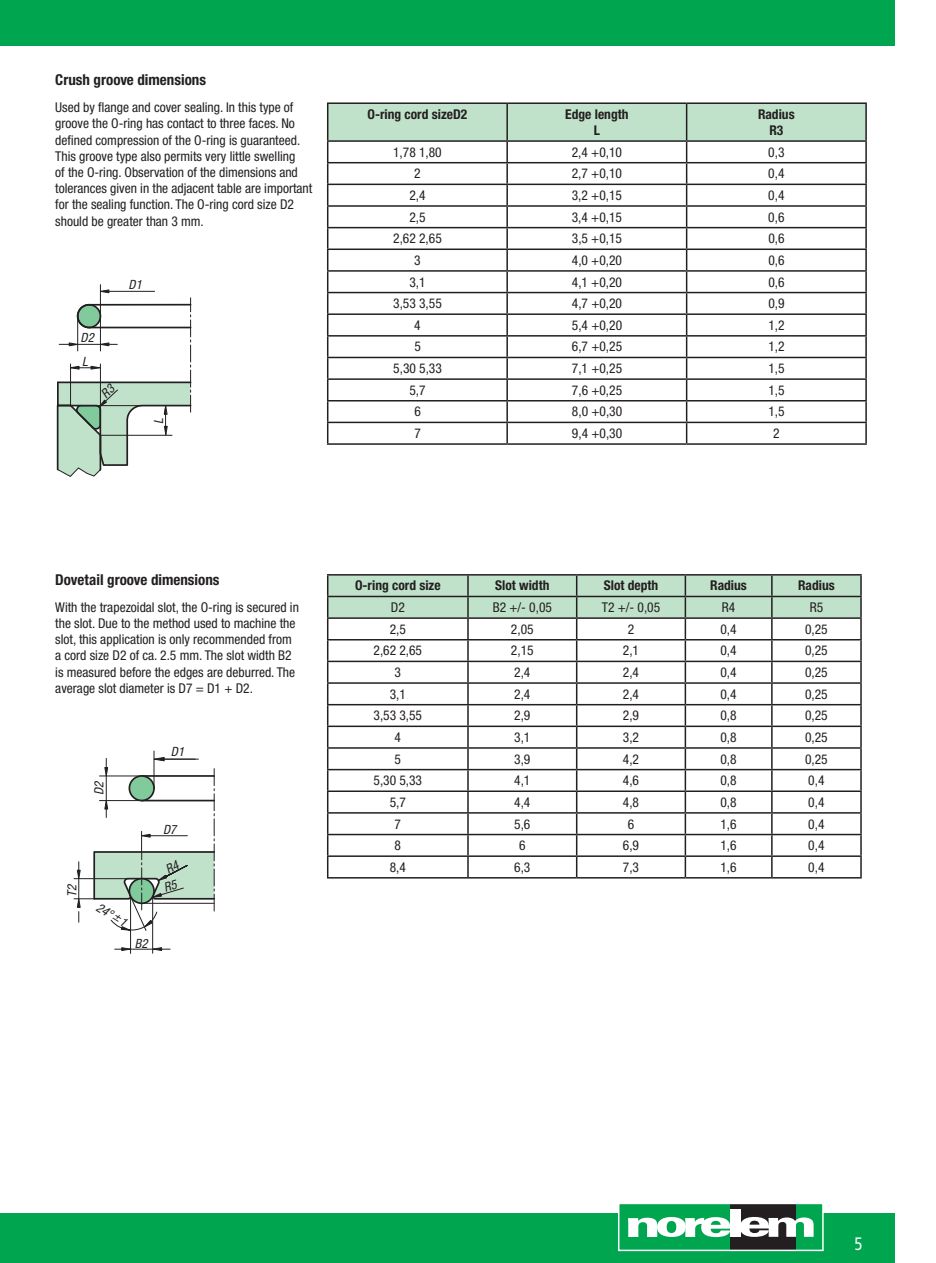
<style>
.page{position:relative;width:936px;height:1263px;background:#fff}
.page>*{position:absolute;margin:0;border:0;box-sizing:border-box;transform-origin:0 0}
.t1{font:18px "Frutiger Neue LTW1 G";color:#fff;scale:.81 1}
.t2{font:700 condensed 15px "Helvetica Neue LTW1 G";color:#231f20}
.t3{font:condensed 13.5px/16.2px "Helvetica Neue LTW1 G";color:#231f20}
.t4{font:700 condensed 13.5px/16.2px "Helvetica Neue LTW1 G";color:#231f20;text-align:center}
.t5{font:italic condensed 12.75px/24px "Helvetica Neue LTW1 G";color:#231f20}
</style>
<div class="page">
<div style="left:0;top:1213px;width:894px;height:50px;background:#00a54f"></div>
<div style="left:0;top:0;width:894px;height:46px;background:#00a54f"></div>
<div style="left:618px;top:1203px;width:204px;height:47px;background:#00a54f"></div>
<div style="left:730px;top:1203px;width:65px;height:47px;background:#231f20"></div>
<svg style="left:628px;top:1217px;width:102px;height:20px"></svg>
<div style="left:730px;top:1209px;width:10px;height:28px;background:#fff"></div>
<svg style="left:740px;top:1217px;width:73px;height:20px"></svg>
<div style="left:618px;top:1203px;width:205px;height:48px;border:2px solid #fff"></div>
<hr style="left:100px;top:285px;width:1px;height:32px;background:#231f20">
<hr style="left:153px;top:751px;width:1px;height:37px;background:#231f20">
<hr style="left:130px;top:897px;width:1px;height:56px;background:#231f20">
<hr style="left:152px;top:897px;width:1px;height:56px;background:#231f20">
<svg style="left:115px;top:947px;width:55px;height:4px"></svg>
<hr style="left:327px;top:102px;width:180px;height:2px;background:#231f20">
<hr style="left:507px;top:102px;width:179px;height:2px;background:#231f20">
<hr style="left:686px;top:102px;width:180px;height:2px;background:#231f20">
<svg style="left:327px;top:103px;width:539px;height:340px"></svg>
<hr style="left:327px;top:443px;width:180px;height:2px;background:#231f20">
<hr style="left:507px;top:443px;width:179px;height:2px;background:#231f20">
<hr style="left:686px;top:443px;width:180px;height:2px;background:#231f20">
<hr style="left:327px;top:574px;width:141px;height:2px;background:#231f20">
<hr style="left:468px;top:574px;width:108px;height:2px;background:#231f20">
<hr style="left:576px;top:574px;width:109px;height:2px;background:#231f20">
<hr style="left:685px;top:574px;width:86px;height:2px;background:#231f20">
<hr style="left:771px;top:574px;width:90px;height:2px;background:#231f20">
<svg style="left:327px;top:575px;width:534px;height:302px"></svg>
<hr style="left:327px;top:877px;width:141px;height:1px;background:#231f20">
<hr style="left:468px;top:877px;width:108px;height:1px;background:#231f20">
<hr style="left:576px;top:877px;width:109px;height:1px;background:#231f20">
<hr style="left:685px;top:877px;width:86px;height:1px;background:#231f20">
<hr style="left:771px;top:877px;width:90px;height:1px;background:#231f20">
<svg style="left:56px;top:289px;width:136px;height:188px"></svg>
<svg style="left:74px;top:756px;width:141px;height:175px"></svg>
<p class="t2" style="left:55px;top:71px;width:152px">Crush groove dimensions</p>
<p class="t3" style="left:55px;top:99px;width:258px">Used by flange and cover sealing. In this type of groove the O-ring has contact to three faces. No defined compression of the O-ring is guaranteed.<br>This groove type also permits very little swelling<br>of the O-ring. Observation of the dimensions and tolerances given in the adjacent table are important for the sealing function. The O-ring cord size D2 should be greater than 3 mm.</p>
<p class="t4" style="left:367px;top:106px;width:101px">O-ring cord sizeD2</p>
<p class="t4" style="left:565px;top:106px;width:65px">Edge length<br>L</p>
<p class="t4" style="left:758px;top:106px;width:38px">Radius<br>R3</p>
<p class="t3" style="left:393px;top:144px;width:50px">1,78 1,80</p>
<p class="t3" style="left:571px;top:144px;width:52px">2,4 +0,10</p>
<p class="t3" style="left:768px;top:144px;width:18px">0,3</p>
<p class="t3" style="left:414px;top:166px;width:8px">2</p>
<p class="t3" style="left:571px;top:166px;width:52px">2,7 +0,10</p>
<p class="t3" style="left:768px;top:166px;width:18px">0,4</p>
<p class="t3" style="left:409px;top:187px;width:18px">2,4</p>
<p class="t3" style="left:571px;top:187px;width:52px">3,2 +0,15</p>
<p class="t3" style="left:768px;top:187px;width:18px">0,4</p>
<p class="t3" style="left:409px;top:209px;width:18px">2,5</p>
<p class="t3" style="left:571px;top:209px;width:52px">3,4 +0,15</p>
<p class="t3" style="left:768px;top:209px;width:18px">0,6</p>
<p class="t3" style="left:393px;top:230px;width:50px">2,62 2,65</p>
<p class="t3" style="left:572px;top:230px;width:52px">3,5 +0,15</p>
<p class="t3" style="left:768px;top:230px;width:18px">0,6</p>
<p class="t3" style="left:414px;top:252px;width:8px">3</p>
<p class="t3" style="left:572px;top:252px;width:52px">4,0 +0,20</p>
<p class="t3" style="left:768px;top:252px;width:18px">0,6</p>
<p class="t3" style="left:409px;top:274px;width:18px">3,1</p>
<p class="t3" style="left:572px;top:274px;width:52px">4,1 +0,20</p>
<p class="t3" style="left:768px;top:274px;width:18px">0,6</p>
<p class="t3" style="left:393px;top:295px;width:50px">3,53 3,55</p>
<p class="t3" style="left:572px;top:295px;width:52px">4,7 +0,20</p>
<p class="t3" style="left:768px;top:295px;width:18px">0,9</p>
<p class="t3" style="left:414px;top:317px;width:8px">4</p>
<p class="t3" style="left:572px;top:317px;width:52px">5,4 +0,20</p>
<p class="t3" style="left:768px;top:317px;width:18px">1,2</p>
<p class="t3" style="left:414px;top:339px;width:8px">5</p>
<p class="t3" style="left:572px;top:339px;width:52px">6,7 +0,25</p>
<p class="t3" style="left:768px;top:339px;width:18px">1,2</p>
<p class="t3" style="left:393px;top:360px;width:50px">5,30 5,33</p>
<p class="t3" style="left:572px;top:360px;width:52px">7,1 +0,25</p>
<p class="t3" style="left:768px;top:360px;width:18px">1,5</p>
<p class="t3" style="left:409px;top:382px;width:18px">5,7</p>
<p class="t3" style="left:572px;top:382px;width:52px">7,6 +0,25</p>
<p class="t3" style="left:768px;top:382px;width:18px">1,5</p>
<p class="t3" style="left:414px;top:404px;width:8px">6</p>
<p class="t3" style="left:572px;top:404px;width:52px">8,0 +0,30</p>
<p class="t3" style="left:768px;top:404px;width:18px">1,5</p>
<p class="t3" style="left:414px;top:425px;width:8px">7</p>
<p class="t3" style="left:572px;top:425px;width:52px">9,4 +0,30</p>
<p class="t3" style="left:773px;top:425px;width:8px">2</p>
<p class="t5" style="left:129px;top:273px;width:15px">D1</p>
<p class="t5" style="left:81px;top:326px;width:15px">D2<br>L</p>
<p class="t5" style="left:147px;top:423px;width:7px;rotate:-90deg">L</p>
<p class="t2" style="left:55px;top:570px;width:166px">Dovetail groove dimensions</p>
<p class="t4" style="left:355px;top:578px;width:87px">O-ring cord size</p>
<p class="t4" style="left:495px;top:578px;width:56px">Slot width</p>
<p class="t4" style="left:603px;top:578px;width:56px">Slot depth</p>
<p class="t4" style="left:710px;top:578px;width:38px">Radius</p>
<p class="t4" style="left:798px;top:578px;width:38px">Radius</p>
<p class="t3" style="left:391px;top:599px;width:15px">D2</p>
<p class="t3" style="left:492px;top:599px;width:61px">B2 +/- 0,05</p>
<p class="t3" style="left:601px;top:599px;width:60px">T2 +/- 0,05</p>
<p class="t3" style="left:721px;top:599px;width:15px">R4</p>
<p class="t3" style="left:809px;top:599px;width:15px">R5</p>
<p class="t3" style="left:389px;top:621px;width:18px">2,5</p>
<p class="t3" style="left:511px;top:621px;width:24px">2,05</p>
<p class="t3" style="left:627px;top:621px;width:8px">2</p>
<p class="t3" style="left:720px;top:621px;width:18px">0,4</p>
<p class="t3" style="left:805px;top:621px;width:24px">0,25</p>
<p class="t3" style="left:373px;top:643px;width:50px">2,62 2,65</p>
<p class="t3" style="left:511px;top:643px;width:24px">2,15</p>
<p class="t3" style="left:623px;top:643px;width:18px">2,1</p>
<p class="t3" style="left:720px;top:643px;width:18px">0,4</p>
<p class="t3" style="left:805px;top:643px;width:24px">0,25</p>
<p class="t3" style="left:394px;top:664px;width:8px">3</p>
<p class="t3" style="left:514px;top:664px;width:18px">2,4</p>
<p class="t3" style="left:623px;top:664px;width:18px">2,4</p>
<p class="t3" style="left:720px;top:664px;width:18px">0,4</p>
<p class="t3" style="left:805px;top:664px;width:24px">0,25</p>
<p class="t3" style="left:389px;top:686px;width:18px">3,1</p>
<p class="t3" style="left:514px;top:686px;width:18px">2,4</p>
<p class="t3" style="left:623px;top:686px;width:18px">2,4</p>
<p class="t3" style="left:720px;top:686px;width:18px">0,4</p>
<p class="t3" style="left:805px;top:686px;width:24px">0,25</p>
<p class="t3" style="left:373px;top:707px;width:50px">3,53 3,55</p>
<p class="t3" style="left:514px;top:707px;width:18px">2,9</p>
<p class="t3" style="left:623px;top:707px;width:18px">2,9</p>
<p class="t3" style="left:720px;top:707px;width:18px">0,8</p>
<p class="t3" style="left:805px;top:707px;width:24px">0,25</p>
<p class="t3" style="left:394px;top:729px;width:8px">4</p>
<p class="t3" style="left:514px;top:729px;width:18px">3,1</p>
<p class="t3" style="left:623px;top:729px;width:18px">3,2</p>
<p class="t3" style="left:720px;top:729px;width:18px">0,8</p>
<p class="t3" style="left:805px;top:729px;width:24px">0,25</p>
<p class="t3" style="left:394px;top:751px;width:8px">5</p>
<p class="t3" style="left:514px;top:751px;width:18px">3,9</p>
<p class="t3" style="left:623px;top:751px;width:18px">4,2</p>
<p class="t3" style="left:720px;top:751px;width:18px">0,8</p>
<p class="t3" style="left:805px;top:751px;width:24px">0,25</p>
<p class="t3" style="left:373px;top:772px;width:50px">5,30 5,33</p>
<p class="t3" style="left:514px;top:772px;width:18px">4,1</p>
<p class="t3" style="left:623px;top:772px;width:18px">4,6</p>
<p class="t3" style="left:720px;top:772px;width:18px">0,8</p>
<p class="t3" style="left:808px;top:772px;width:18px">0,4</p>
<p class="t3" style="left:389px;top:794px;width:18px">5,7</p>
<p class="t3" style="left:514px;top:794px;width:18px">4,4</p>
<p class="t3" style="left:623px;top:794px;width:18px">4,8</p>
<p class="t3" style="left:720px;top:794px;width:18px">0,8</p>
<p class="t3" style="left:808px;top:794px;width:18px">0,4</p>
<p class="t3" style="left:394px;top:816px;width:8px">7</p>
<p class="t3" style="left:514px;top:816px;width:18px">5,6</p>
<p class="t3" style="left:627px;top:816px;width:8px">6</p>
<p class="t3" style="left:720px;top:816px;width:18px">1,6</p>
<p class="t3" style="left:808px;top:816px;width:18px">0,4</p>
<p class="t3" style="left:394px;top:837px;width:8px">8</p>
<p class="t3" style="left:519px;top:837px;width:8px">6</p>
<p class="t3" style="left:623px;top:837px;width:18px">6,9</p>
<p class="t3" style="left:720px;top:837px;width:18px">1,6</p>
<p class="t3" style="left:808px;top:837px;width:18px">0,4</p>
<p class="t3" style="left:389px;top:859px;width:18px">8,4</p>
<p class="t3" style="left:514px;top:859px;width:18px">6,3</p>
<p class="t3" style="left:623px;top:859px;width:18px">7,3</p>
<p class="t3" style="left:720px;top:859px;width:18px">1,6</p>
<p class="t3" style="left:808px;top:859px;width:18px">0,4</p>
<p class="t3" style="left:55px;top:599px;width:245px">With the trapezoidal slot, the O-ring is secured in the slot. Due to the method used to machine the slot, this application is only recommended from a cord size D2 of ca. 2.5 mm. The slot width B2 is measured before the edges are deburred. The average slot diameter is D7 = D1 + D2.</p>
<p class="t5" style="left:171px;top:740px;width:15px">D1</p>
<p class="t5" style="left:87px;top:795px;width:16px;rotate:-90deg">D2</p>
<p class="t5" style="left:163px;top:817px;width:15px">D7</p>
<p class="t5" style="left:60px;top:896px;width:14px;rotate:-90deg">T2</p>
<p class="t5" style="left:104px;top:896px;width:35px;rotate:32deg">24°±1</p>
<p class="t5" style="left:135px;top:931px;width:14px">B2</p>
<h1 class="t1" style="left:854px;top:1230px;width:12px">5</h1>
</div>
